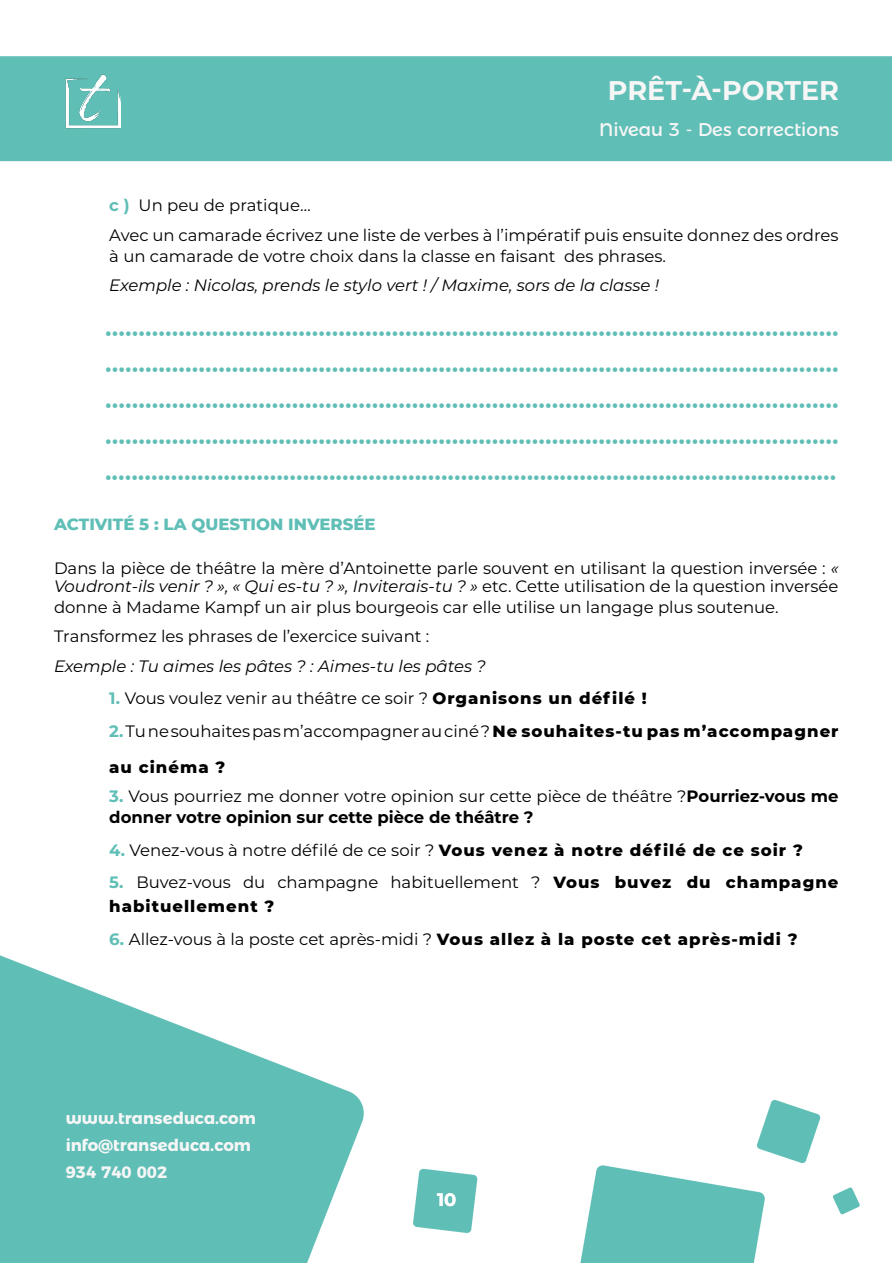
<style>
.page{position:relative;width:893px;height:1263px;background:#fff}
.page>*{position:absolute;margin:0;border:0;box-sizing:border-box;transform-origin:0 0}
.t1{font:600 27px/36px "Montserrat";color:#5fbeb6;text-align:justify}
.t2{font:700 27px "Montserrat";color:#f6f6f6}
.t3{font:18.45px "Montserrat Alternates";color:#f6f6f6}
.t4{font:700 18px "Montserrat";color:#fff}
.t5{font:16.5px/29.5px "Montserrat";color:#000}
.t6{font:700 16.5px/21px "Montserrat";color:#000}
.t7{font:italic 16.5px "Montserrat";color:#000}
.t8{font:700 16.5px/27px "Montserrat Alternates";color:#f6f6f6}
.t9{font:800 16.5px "Montserrat";color:#5fbeb6}
.t10{font:800 16.5px "Montserrat";letter-spacing:.06em;color:#000}
.s1{font-weight:700;color:#5fbeb6}
.s2{font-style:italic}
.s3{font-weight:800}
.s4{color:#5fbeb6}
.s5{font-weight:400}
</style>
<div class="page">
<img style="left:0;top:56px;width:892px;height:1207px">
<img style="left:66px;top:74px;width:55px;height:66px">
<h1 class="t2" style="left:608px;top:71px;width:232px">PRÊT-À-PORTER</h1>
<p class="t3" style="left:599px;top:115px;width:241px">Niveau 3 - Des corrections</p>
<p class="t5" style="left:109px;top:190px;width:731px"><span class="s1">c )</span> Un peu de pratique…<br>Avec un camarade écrivez une liste de verbes à l’impératif puis ensuite donnez des ordres</p>
<p class="t5" style="left:109px;top:241px;width:558px">à un camarade de votre choix dans la classe en faisant des phrases.</p>
<p class="t7" style="left:109px;top:274px;width:551px">Exemple : Nicolas, prends le stylo vert ! / Maxime, sors de la classe !</p>
<p class="t1" style="left:105px;top:307px;width:735px">.............................................................................................................. .............................................................................................................. .............................................................................................................. .............................................................................................................. ...............................................................................................................</p>
<p class="t9" style="left:54px;top:512px;width:323px">ACTIVITÉ 5 : LA QUESTION INVERSÉE</p>
<p class="t5" style="left:54px;top:558px;width:786px;line-height:18px">Dans la pièce de théâtre la mère d’Antoinette parle souvent en utilisant la question inversée : <span class="s2">«<br>Voudront-ils venir ? », « Qui es-tu ? », Inviterais-tu ? »</span> etc. Cette utilisation de la question inversée</p>
<p class="t5" style="left:54px;top:592px;width:726px">donne à Madame Kampf un air plus bourgeois car elle utilise un langage plus soutenue.<br>Transformez les phrases de l’exercice suivant :</p>
<p class="t7" style="left:54px;top:655px;width:433px">Exemple : Tu aimes les pâtes ? : Aimes-tu les pâtes ?</p>
<p class="t5" style="left:109px;top:682px;width:731px;line-height:32.5px"><span class="s1">1.</span> Vous voulez venir au théâtre ce soir ? <span class="s3">Organisons un défilé !<br></span><span class="s1">2.</span>Tu ne souhaites pas m’accompagner au ciné ?<span class="s3">Ne souhaites-tu pas m’accompagner</span></p>
<p class="t10" style="left:109px;top:755px;width:118px">au cinéma ?</p>
<p class="t6" style="left:109px;top:785px;width:731px"><span class="s4">3.</span> <span class="s5">Vous pourriez me donner votre opinion sur cette pièce de théâtre ?</span>Pourriez-vous me donner votre opinion sur cette pièce de théâtre ?</p>
<p class="t5" style="left:109px;top:835px;width:695px"><span class="s1">4.</span> Venez-vous à notre défilé de ce soir ? <span class="s3">Vous venez à notre défilé de ce soir ?</span></p>
<p class="t5" style="left:109px;top:870px;width:731px;line-height:24px"><span class="s1">5.</span> Buvez-vous du champagne habituellement ? <span class="s3">Vous buvez du champagne habituellement ?</span></p>
<p class="t5" style="left:109px;top:924px;width:690px"><span class="s1">6.</span> Allez-vous à la poste cet après-midi ? <span class="s3">Vous allez à la poste cet après-midi ?</span></p>
<p class="t8" style="left:66px;top:1103px;width:192px">www.transeduca.com info@transeduca.com<br>934 740 002</p>
<p class="t4" style="left:437px;top:1186px;width:21px">10</p>
</div>
